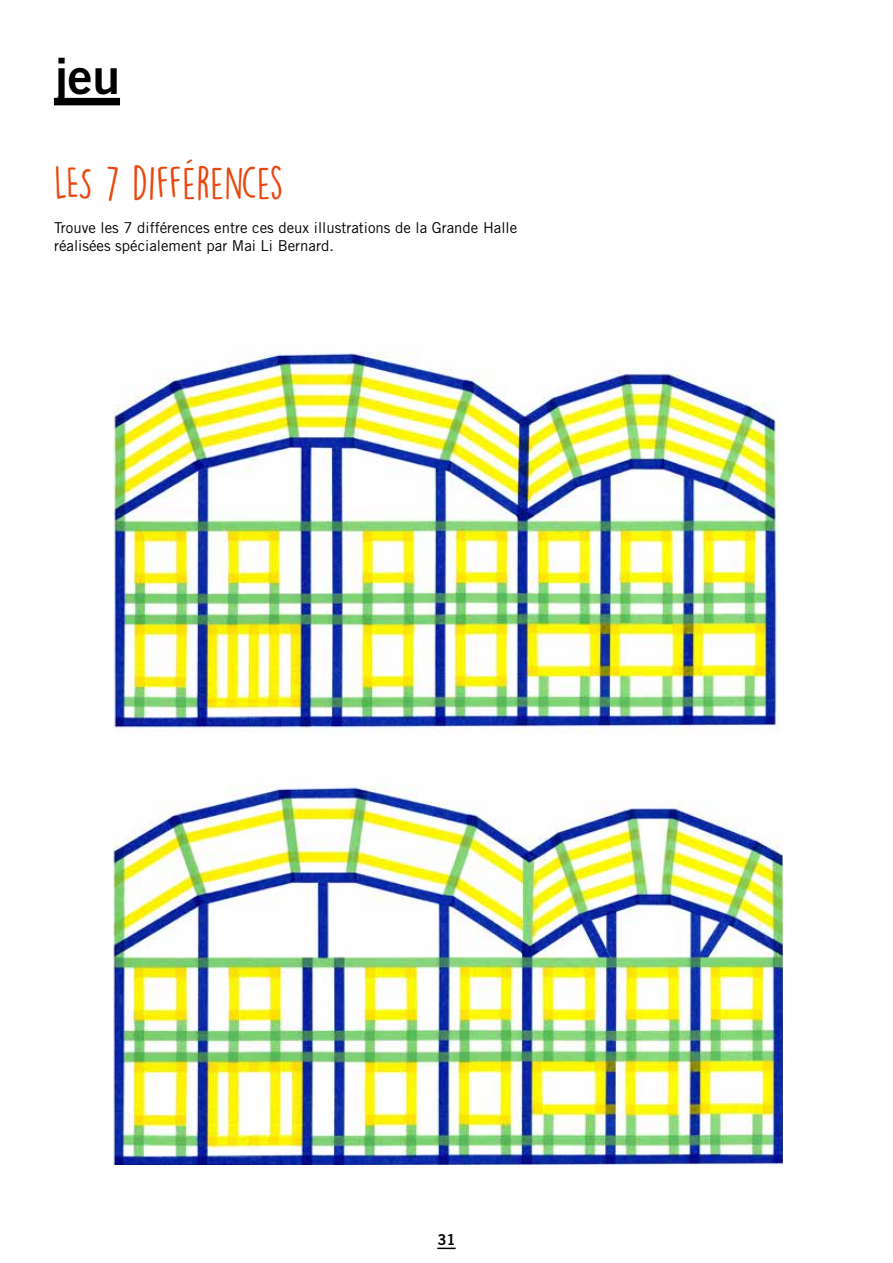
<style>
.page{position:relative;width:893px;height:1263px;background:#fff}
.page>*{position:absolute;margin:0;border:0;box-sizing:border-box;transform-origin:0 0}
.t1{font:49.5px "Trade Gothic Bold Two";color:#000}
.t2{font:42px "DK Lemon Yellow Sun";color:#e84810}
.t3{font:15px/18px "Trade Gothic";color:#000}
.t4{font:15px "Trade Gothic Bold Two";color:#000}
</style>
<div class="page">
<svg style="left:437px;top:1247px;width:19px;height:2px"></svg>
<div style="left:54px;top:98px;width:66px;height:7px;background:#000"></div>
<img style="left:113px;top:785px;width:669px;height:379px">
<img style="left:113px;top:351px;width:667px;height:382px">
<h1 class="t1" style="left:54px;top:46px;width:68px">jeu</h1>
<h2 class="t2" style="left:54px;top:156px;width:231px">LES 7 DIFFÉRENCES</h2>
<p class="t3" style="left:54px;top:218px;width:465px">Trouve les 7 différences entre ces deux illustrations de la Grande Halle réalisées spécialement par Mai Li Bernard.</p>
<p class="t4" style="left:437px;top:1231px;width:20px">31</p>
</div>
